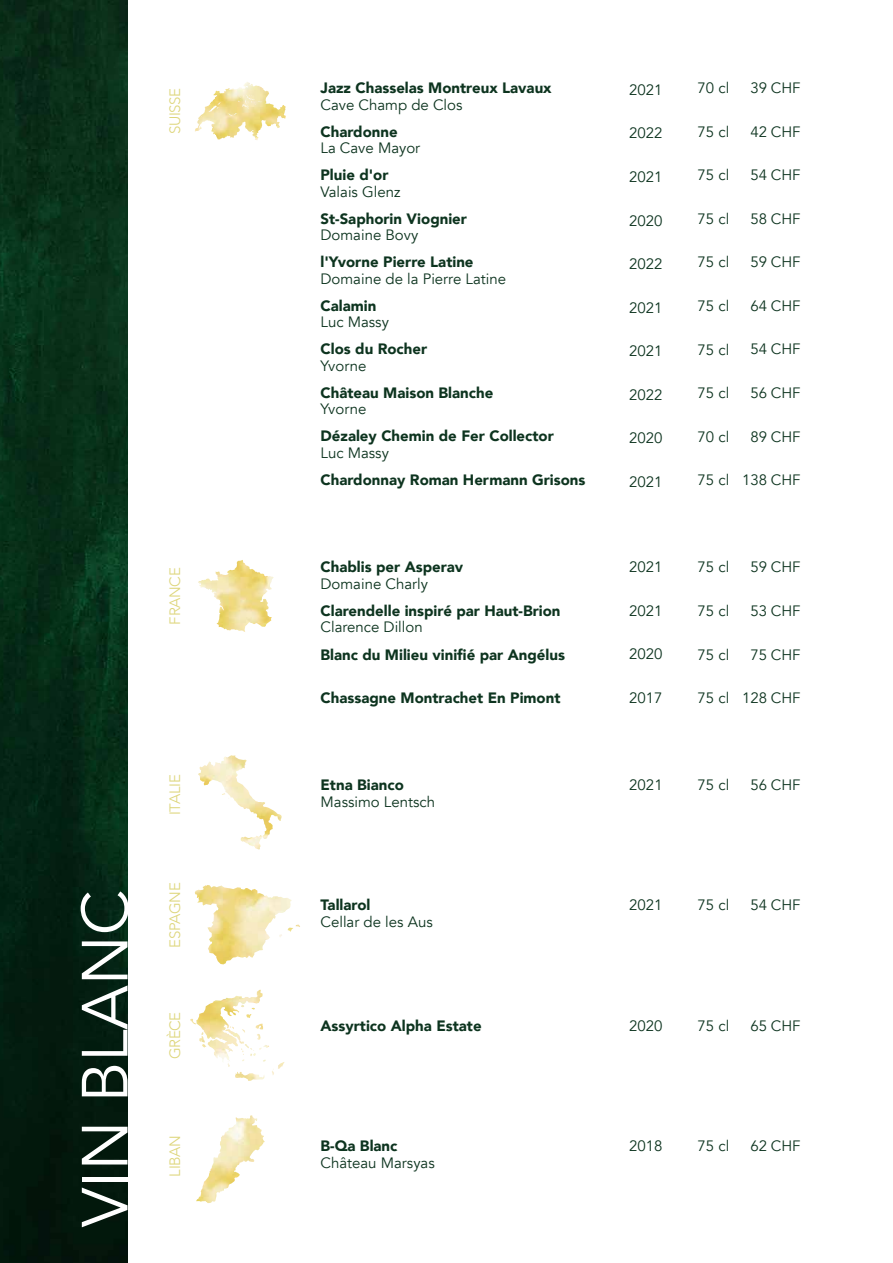
<style>
.page{position:relative;width:893px;height:1263px;background:#fff}
.page>*{position:absolute;margin:0;border:0;box-sizing:border-box;transform-origin:0 0}
.t1{font:64.5px "Avenir";color:#fff}
.t2{font:15px "Avenir";color:#0d341f}
.t3{font:900 15px "Avenir";color:#0d341f}
.t4{font:300 15px "Avenir";letter-spacing:-.02em;color:#ddd579}
</style>
<div class="page">
<img style="left:0;top:0;width:128px;height:1263px">
<img style="left:195px;top:885px;width:105px;height:79px">
<img style="left:190px;top:990px;width:79px;height:72px">
<img style="left:225px;top:82px;width:23px;height:8px">
<img style="left:196px;top:1115px;width:55px;height:88px">
<img style="left:198px;top:560px;width:76px;height:72px">
<img style="left:198px;top:755px;width:84px;height:94px">
<p class="t4" style="left:166px;top:134px;width:48px;rotate:-90deg">SUISSE</p>
<p class="t4" style="left:166px;top:624px;width:59px;rotate:-90deg">FRANCE</p>
<h1 class="t1" style="left:67px;top:1227px;width:339px;rotate:-90deg">VIN BLANC</h1>
<p class="t4" style="left:166px;top:815px;width:42px;rotate:-90deg">ITALIE</p>
<p class="t4" style="left:166px;top:948px;width:67px;rotate:-90deg">ESPAGNE</p>
<p class="t4" style="left:166px;top:1059px;width:49px;rotate:-90deg">GRÈCE</p>
<p class="t4" style="left:166px;top:1177px;width:43px;rotate:-90deg">LIBAN</p>
<p class="t3" style="left:320px;top:75px;width:233px">Jazz Chasselas Montreux Lavaux</p>
<p class="t2" style="left:320px;top:96px;width:144px">Cave Champ de Clos</p>
<p class="t3" style="left:320px;top:119px;width:79px">Chardonne</p>
<p class="t2" style="left:320px;top:139px;width:101px">La Cave Mayor</p>
<p class="t3" style="left:320px;top:162px;width:70px">Pluie d'or</p>
<p class="t2" style="left:320px;top:183px;width:82px">Valais Glenz</p>
<p class="t3" style="left:320px;top:206px;width:148px">St-Saphorin Viognier</p>
<p class="t2" style="left:320px;top:226px;width:99px">Domaine Bovy</p>
<p class="t3" style="left:320px;top:249px;width:155px">l'Yvorne Pierre Latine</p>
<p class="t2" style="left:320px;top:270px;width:187px">Domaine de la Pierre Latine</p>
<p class="t3" style="left:320px;top:293px;width:57px">Calamin</p>
<p class="t2" style="left:320px;top:313px;width:70px">Luc Massy</p>
<p class="t3" style="left:320px;top:336px;width:108px">Clos du Rocher</p>
<p class="t2" style="left:320px;top:357px;width:47px">Yvorne</p>
<p class="t3" style="left:320px;top:380px;width:174px">Château Maison Blanche</p>
<p class="t2" style="left:320px;top:400px;width:47px">Yvorne</p>
<p class="t3" style="left:320px;top:423px;width:235px">Dézaley Chemin de Fer Collector</p>
<p class="t2" style="left:320px;top:444px;width:70px">Luc Massy</p>
<p class="t3" style="left:320px;top:467px;width:266px">Chardonnay Roman Hermann Grisons</p>
<p class="t3" style="left:320px;top:554px;width:144px">Chablis per Asperav</p>
<p class="t2" style="left:320px;top:575px;width:109px">Domaine Charly</p>
<p class="t3" style="left:320px;top:598px;width:242px">Clarendelle inspiré par Haut-Brion</p>
<p class="t2" style="left:320px;top:618px;width:104px">Clarence Dillon</p>
<p class="t3" style="left:320px;top:641px;width:246px">Blanc du Milieu vinifié par Angélus</p>
<p class="t3" style="left:320px;top:685px;width:241px">Chassagne Montrachet En Pimont</p>
<p class="t2" style="left:629px;top:81px;width:35px">2021</p>
<p class="t2" style="left:629px;top:124px;width:35px">2022</p>
<p class="t2" style="left:629px;top:168px;width:35px">2021</p>
<p class="t2" style="left:629px;top:211px;width:35px">2020</p>
<p class="t2" style="left:629px;top:255px;width:35px">2022</p>
<p class="t2" style="left:629px;top:299px;width:35px">2021</p>
<p class="t2" style="left:629px;top:342px;width:35px">2021</p>
<p class="t2" style="left:629px;top:386px;width:35px">2022</p>
<p class="t2" style="left:629px;top:429px;width:35px">2020</p>
<p class="t2" style="left:629px;top:473px;width:35px">2021</p>
<p class="t2" style="left:629px;top:558px;width:35px">2021</p>
<p class="t2" style="left:629px;top:602px;width:35px">2021</p>
<p class="t2" style="left:629px;top:645px;width:35px">2020</p>
<p class="t2" style="left:629px;top:689px;width:35px">2017</p>
<p class="t2" style="left:698px;top:79px;width:33px">70 cl</p>
<p class="t2" style="left:698px;top:123px;width:33px">75 cl</p>
<p class="t2" style="left:698px;top:166px;width:33px">75 cl</p>
<p class="t2" style="left:698px;top:210px;width:33px">75 cl</p>
<p class="t2" style="left:698px;top:253px;width:33px">75 cl</p>
<p class="t2" style="left:698px;top:297px;width:33px">75 cl</p>
<p class="t2" style="left:698px;top:340px;width:33px">75 cl</p>
<p class="t2" style="left:698px;top:384px;width:33px">75 cl</p>
<p class="t2" style="left:698px;top:427px;width:33px">70 cl</p>
<p class="t2" style="left:698px;top:471px;width:33px">75 cl</p>
<p class="t2" style="left:750px;top:79px;width:52px">39 CHF</p>
<p class="t2" style="left:750px;top:123px;width:52px">42 CHF</p>
<p class="t2" style="left:750px;top:166px;width:52px">54 CHF</p>
<p class="t2" style="left:750px;top:210px;width:52px">58 CHF</p>
<p class="t2" style="left:750px;top:253px;width:52px">59 CHF</p>
<p class="t2" style="left:750px;top:297px;width:52px">64 CHF</p>
<p class="t2" style="left:750px;top:340px;width:52px">54 CHF</p>
<p class="t2" style="left:750px;top:384px;width:52px">56 CHF</p>
<p class="t2" style="left:750px;top:427px;width:52px">89 CHF</p>
<p class="t2" style="left:742px;top:471px;width:60px">138 CHF</p>
<p class="t2" style="left:698px;top:558px;width:33px">75 cl</p>
<p class="t2" style="left:698px;top:602px;width:33px">75 cl</p>
<p class="t2" style="left:698px;top:645px;width:33px">75 cl</p>
<p class="t2" style="left:698px;top:689px;width:33px">75 cl</p>
<p class="t2" style="left:751px;top:558px;width:52px">59 CHF</p>
<p class="t2" style="left:751px;top:602px;width:52px">53 CHF</p>
<p class="t2" style="left:751px;top:645px;width:52px">75 CHF</p>
<p class="t2" style="left:742px;top:689px;width:60px">128 CHF</p>
<p class="t2" style="left:698px;top:776px;width:33px">75 cl</p>
<p class="t3" style="left:321px;top:772px;width:85px">Etna Bianco</p>
<p class="t2" style="left:629px;top:776px;width:35px">2021</p>
<p class="t2" style="left:751px;top:776px;width:52px">56 CHF</p>
<p class="t2" style="left:321px;top:792px;width:116px">Massimo Lentsch</p>
<p class="t3" style="left:320px;top:892px;width:51px">Tallarol</p>
<p class="t2" style="left:629px;top:896px;width:35px">2021</p>
<p class="t2" style="left:751px;top:896px;width:52px">54 CHF</p>
<p class="t2" style="left:320px;top:913px;width:114px">Cellar de les Aus</p>
<p class="t2" style="left:698px;top:896px;width:33px">75 cl</p>
<p class="t3" style="left:320px;top:1013px;width:163px">Assyrtico Alpha Estate</p>
<p class="t2" style="left:629px;top:1017px;width:35px">2020</p>
<p class="t2" style="left:698px;top:1017px;width:33px">75 cl</p>
<p class="t2" style="left:751px;top:1017px;width:52px">65 CHF</p>
<p class="t2" style="left:698px;top:1137px;width:33px">75 cl</p>
<p class="t3" style="left:320px;top:1133px;width:78px">B-Qa Blanc</p>
<p class="t2" style="left:629px;top:1137px;width:35px">2018</p>
<p class="t2" style="left:751px;top:1137px;width:52px">62 CHF</p>
<p class="t2" style="left:320px;top:1153px;width:116px">Château Marsyas</p>
</div>
